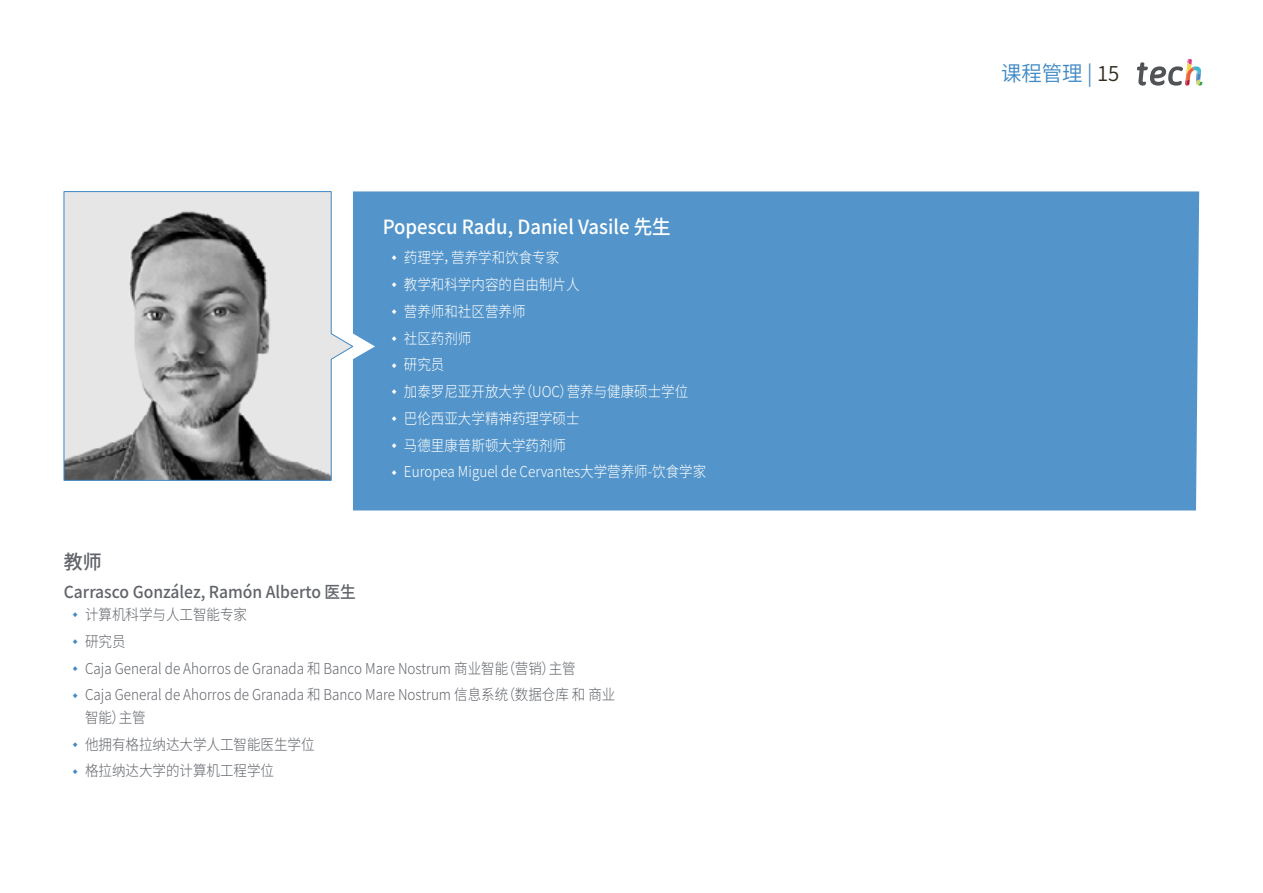
<style>
.page{position:relative;width:1263px;height:893px;background:#fff}
.page>*{position:absolute;margin:0;border:0;box-sizing:border-box;transform-origin:0 0}
.t1{font:21px "Source Han Sans CN";color:#4089c5}
.t2{font:500 19.5px "Source Han Sans CN";color:#fff;scale:.95 1}
.t3{font:500 19.5px "Source Han Sans CN";color:#61646a}
.t4{font:500 16.5px "Source Han Sans CN";color:#61646a;scale:.95 1}
.t5{font:300 15px/26.7px "Source Han Sans CN";color:#61646a;scale:.9 1}
.t6{font:300 15px/26.7px "Source Han Sans CN";color:#fff;scale:.9 1}
.s1{color:#312e20}
</style>
<div class="page">
<div style="left:353px;top:191px;width:846px;height:319px;background:#5395ca"></div>
<svg style="left:64px;top:191px;width:289px;height:290px"></svg>
<svg style="left:1137px;top:59px;width:65px;height:27px"></svg>
<svg style="left:392px;top:256px;width:5px;height:5px"></svg>
<svg style="left:392px;top:282px;width:5px;height:5px"></svg>
<svg style="left:392px;top:309px;width:5px;height:5px"></svg>
<svg style="left:392px;top:336px;width:5px;height:5px"></svg>
<svg style="left:392px;top:363px;width:5px;height:5px"></svg>
<svg style="left:392px;top:389px;width:5px;height:5px"></svg>
<svg style="left:392px;top:416px;width:5px;height:5px"></svg>
<svg style="left:392px;top:443px;width:5px;height:5px"></svg>
<svg style="left:392px;top:470px;width:5px;height:5px"></svg>
<h2 class="t2" style="left:383px;top:216px;width:305px">Popescu Radu, Daniel Vasile 先生</h2>
<p class="t6" style="left:404px;top:245px;width:337px">药理学，营养学和饮食专家<br>教学和科学内容的自由制片人<br>营养师和社区营养师<br>社区药剂师<br>研究员<br>加泰罗尼亚开放大学（UOC）营养与健康硕士学位<br>巴伦西亚大学精神药理学硕士<br>马德里康普斯顿大学药剂师<br>Europea Miguel de Cervantes大学营养师-饮食学家</p>
<h2 class="t3" style="left:64px;top:550px;width:39px">教师</h2>
<p class="t4" style="left:64px;top:582px;width:309px">Carrasco González, Ramón Alberto 医生</p>
<p class="t5" style="left:85px;top:602px;width:591px">计算机科学与人工智能专家<br>研究员<br>Caja General de Ahorros de Granada 和 Banco Mare Nostrum 商业智能（营销）主管<br>Caja General de Ahorros de Granada 和 Banco Mare Nostrum 信息系统（数据仓库 和 商业</p>
<p class="t5" style="left:85px;top:704px;width:256px">智能）主管<br>他拥有格拉纳达大学人工智能医生学位格拉纳达大学的计算机工程学位</p>
<h1 class="t1" style="left:1001px;top:61px;width:120px">课程管理 | <span class="s1">15</span></h1>
</div>
